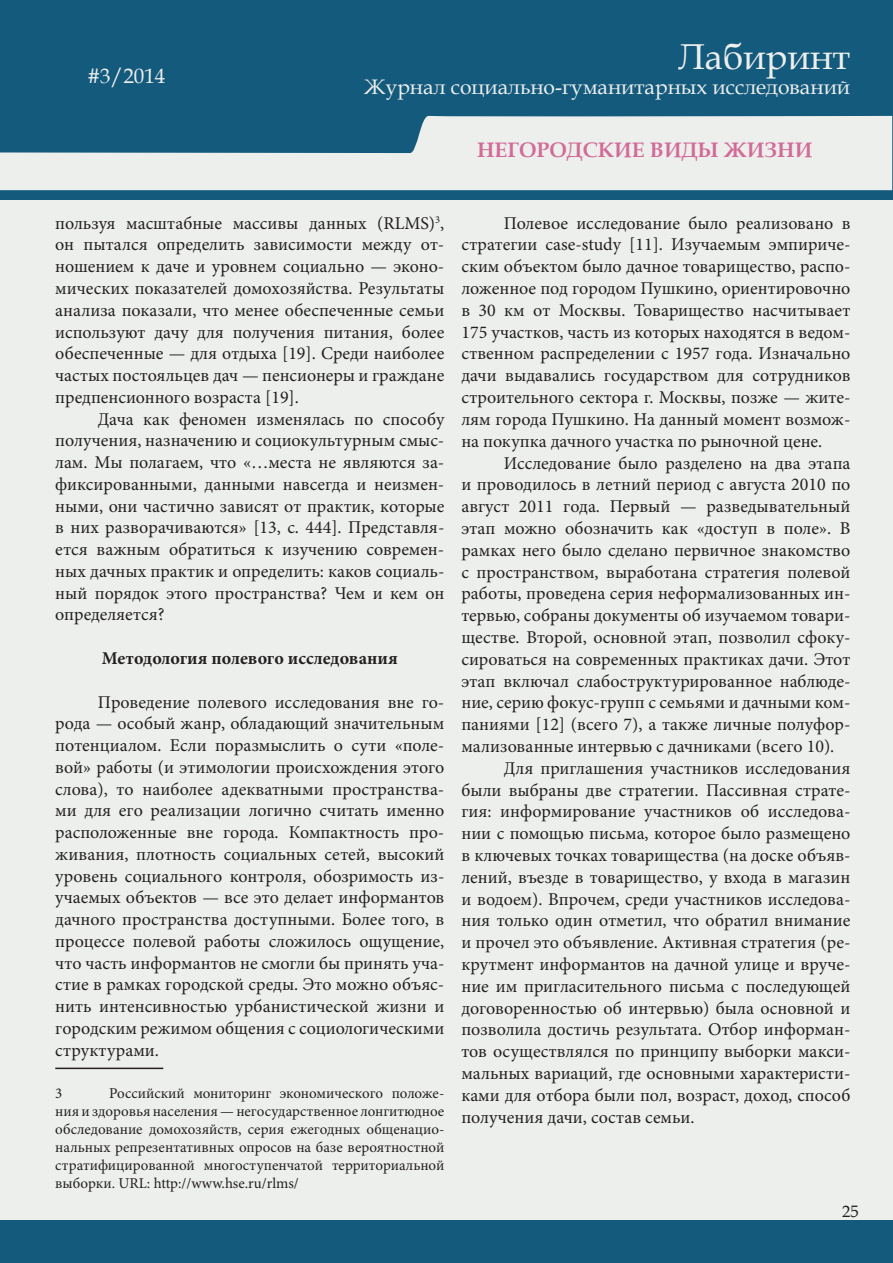
<style>
.page{position:relative;width:893px;height:1263px;background:#fff}
.page>*{position:absolute;margin:0;border:0;box-sizing:border-box;transform-origin:0 0}
.t1{font:36px "Book Antiqua";color:#edefed}
.t2{font:21px "Book Antiqua";color:#edefed}
.t3{font:700 21px "Book Antiqua";color:#d26b97}
.t4{font:18px/21.8px "Minion Pro";color:#231f20;text-align:justify}
.t5{font:700 18px "Minion Pro";color:#231f20}
.t6{font:16.5px "Book Antiqua";color:#231f20}
.t7{font:15px/18px "Minion Pro";color:#231f20;text-align:justify}
</style>
<div class="page">
<div style="left:0;top:1px;width:892px;height:1261px;background:#145a7d"></div>
<hr style="left:0;top:200px;width:1px;height:1020px;background:#edefed">
<div style="left:1px;top:200px;width:891px;height:1020px;background:#edefed"></div>
<svg style="left:0;top:115px;width:892px;height:75px;fill:#edefed"></svg>
<hr style="left:55px;top:1067px;width:108px;height:2px;background:#231f20">
<p class="t2" style="left:87px;top:61px;width:79px">#3/2014</p>
<p class="t2" style="left:100px;top:61px;width:12px">1</p>
<h1 class="t1" style="left:678px;top:31px;width:173px">Лабиринт</h1>
<p class="t2" style="left:364px;top:72px;width:487px">Журнал социально-гуманитарных исследований</p>
<p class="t3" style="left:477px;top:135px;width:337px">НЕГОРОДСКИЕ ВИДЫ ЖИЗНИ</p>
<p class="t4" style="left:55px;top:212px;width:391px">пользуя масштабные массивы данных (RLMS)<sup>3</sup>, он пытался определить зависимости между от&shy;ношением к даче и уровнем социально — эконо&shy;мических показателей домохозяйства. Результаты анализа показали, что менее обеспеченные семьи используют дачу для получения питания, более обеспеченные — для отдыха [19]. Среди наиболее частых постояльцев дач — пенсионеры и граждане предпенсионного возраста [19].</p>
<p class="t4" style="left:55px;top:408px;width:391px;text-indent:43px">Дача как феномен изменялась по способу получения, назначению и социокультурным смыс&shy;лам. Мы полагаем, что «…места не являются за&shy;фиксированными, данными навсегда и неизмен&shy;ными, они частично зависят от практик, которые в них разворачиваются» [13, с. 444]. Представля&shy;ется важным обратиться к изучению современ&shy;ных дачных практик и определить: каков социаль&shy;ный порядок этого пространства? Чем и кем он определяется?</p>
<p class="t5" style="left:102px;top:645px;width:298px">Методология полевого исследования</p>
<p class="t4" style="left:55px;top:691px;width:391px;text-indent:43px">Проведение полевого исследования вне го&shy;рода — особый жанр, обладающий значительным потенциалом. Если поразмыслить о сути «поле&shy;вой» работы (и этимологии происхождения этого слова), то наиболее адекватными пространства&shy;ми для его реализации логично считать именно расположенные вне города. Компактность про&shy;живания, плотность социальных сетей, высокий уровень социального контроля, обозримость из&shy;учаемых объектов — все это делает информантов дачного пространства доступными. Более того, в процессе полевой работы сложилось ощущение, что часть информантов не смогли бы принять уча&shy;стие в рамках городской среды. Это можно объяс&shy;нить интенсивностью урбанистической жизни и городским режимом общения с социологическими структурами.</p>
<p class="t7" style="left:55px;top:1084px;width:9px">3</p>
<p class="t7" style="left:55px;top:1084px;width:391px;text-indent:54px">Российский мониторинг экономического положе&shy;ния и здоровья населения — негосударственное лонгитюдное обследование домохозяйств, серия ежегодных общенацио&shy;нальных репрезентативных опросов на базе вероятностной стратифицированной многоступенчатой территориальной выборки. URL: http://www.hse.ru/rlms/</p>
<p class="t4" style="left:461px;top:212px;width:391px;text-indent:43px">Полевое исследование было реализовано в стратегии case-study [11]. Изучаемым эмпириче&shy;ским объектом было дачное товарищество, распо&shy;ложенное под городом Пушкино, ориентировочно в 30 км от Москвы. Товарищество насчитывает 175 участков, часть из которых находятся в ведом&shy;ственном распределении с 1957 года. Изначально дачи выдавались государством для сотрудников строительного сектора г. Москвы, позже — жите&shy;лям города Пушкино. На данный момент возмож&shy;на покупка дачного участка по рыночной цене.</p>
<p class="t4" style="left:504px;top:452px;width:348px">Исследование было разделено на два этапа</p>
<p class="t4" style="left:461px;top:474px;width:390px">и проводилось в летний период с августа 2010 по</p>
<p class="t4" style="left:461px;top:495px;width:391px">август 2011 года. Первый — разведывательный</p>
<p class="t4" style="left:461px;top:517px;width:391px">этап можно обозначить как «доступ в поле». В</p>
<p class="t4" style="left:461px;top:539px;width:391px">рамках него было сделано первичное знакомство</p>
<p class="t4" style="left:461px;top:561px;width:391px">с пространством, выработана стратегия полевой</p>
<p class="t4" style="left:461px;top:583px;width:391px">работы, проведена серия неформализованных ин-</p>
<p class="t4" style="left:461px;top:604px;width:391px">тервью, собраны документы об изучаемом товари-</p>
<p class="t4" style="left:461px;top:626px;width:391px">ществе. Второй, основной этап, позволил сфоку-</p>
<p class="t4" style="left:461px;top:648px;width:391px">сироваться на современных практиках дачи. Этот</p>
<p class="t4" style="left:461px;top:670px;width:391px">этап включал слабоструктурированное наблюде-</p>
<p class="t4" style="left:461px;top:692px;width:391px">ние, серию фокус-групп с семьями и дачными ком-</p>
<p class="t4" style="left:461px;top:713px;width:391px">паниями [12] (всего 7), а также личные полуфор-</p>
<p class="t4" style="left:461px;top:735px;width:374px">мализованные интервью с дачниками (всего 10).</p>
<p class="t4" style="left:504px;top:757px;width:348px">Для приглашения участников исследования</p>
<p class="t4" style="left:461px;top:779px;width:391px">были выбраны две стратегии. Пассивная страте-</p>
<p class="t4" style="left:461px;top:801px;width:391px">гия: информирование участников об исследова-</p>
<p class="t4" style="left:461px;top:822px;width:391px">нии с помощью письма, которое было размещено</p>
<p class="t4" style="left:461px;top:844px;width:391px">в ключевых точках товарищества (на доске объяв-</p>
<p class="t4" style="left:461px;top:866px;width:390px">лений, въезде в товарищество, у входа в магазин</p>
<p class="t4" style="left:461px;top:888px;width:391px">и водоем). Впрочем, среди участников исследова-</p>
<p class="t4" style="left:461px;top:910px;width:391px">ния только один отметил, что обратил внимание</p>
<p class="t4" style="left:461px;top:931px;width:391px">и прочел это объявление. Активная стратегия (ре-</p>
<p class="t4" style="left:461px;top:953px;width:391px">крутмент информантов на дачной улице и вруче-</p>
<p class="t4" style="left:461px;top:975px;width:391px">ние им пригласительного письма с последующей</p>
<p class="t4" style="left:461px;top:997px;width:391px">договоренностью об интервью) была основной и</p>
<p class="t4" style="left:461px;top:1019px;width:391px">позволила достичь результата. Отбор информан-</p>
<p class="t4" style="left:461px;top:1040px;width:391px">тов осуществлялся по принципу выборки макси-</p>
<p class="t4" style="left:461px;top:1062px;width:391px">мальных вариаций, где основными характеристи-</p>
<p class="t4" style="left:461px;top:1084px;width:391px">ками для отбора были пол, возраст, доход, способ</p>
<p class="t4" style="left:461px;top:1106px;width:235px">получения дачи, состав семьи.</p>
<p class="t6" style="left:842px;top:1200px;width:18px">25</p>
</div>
